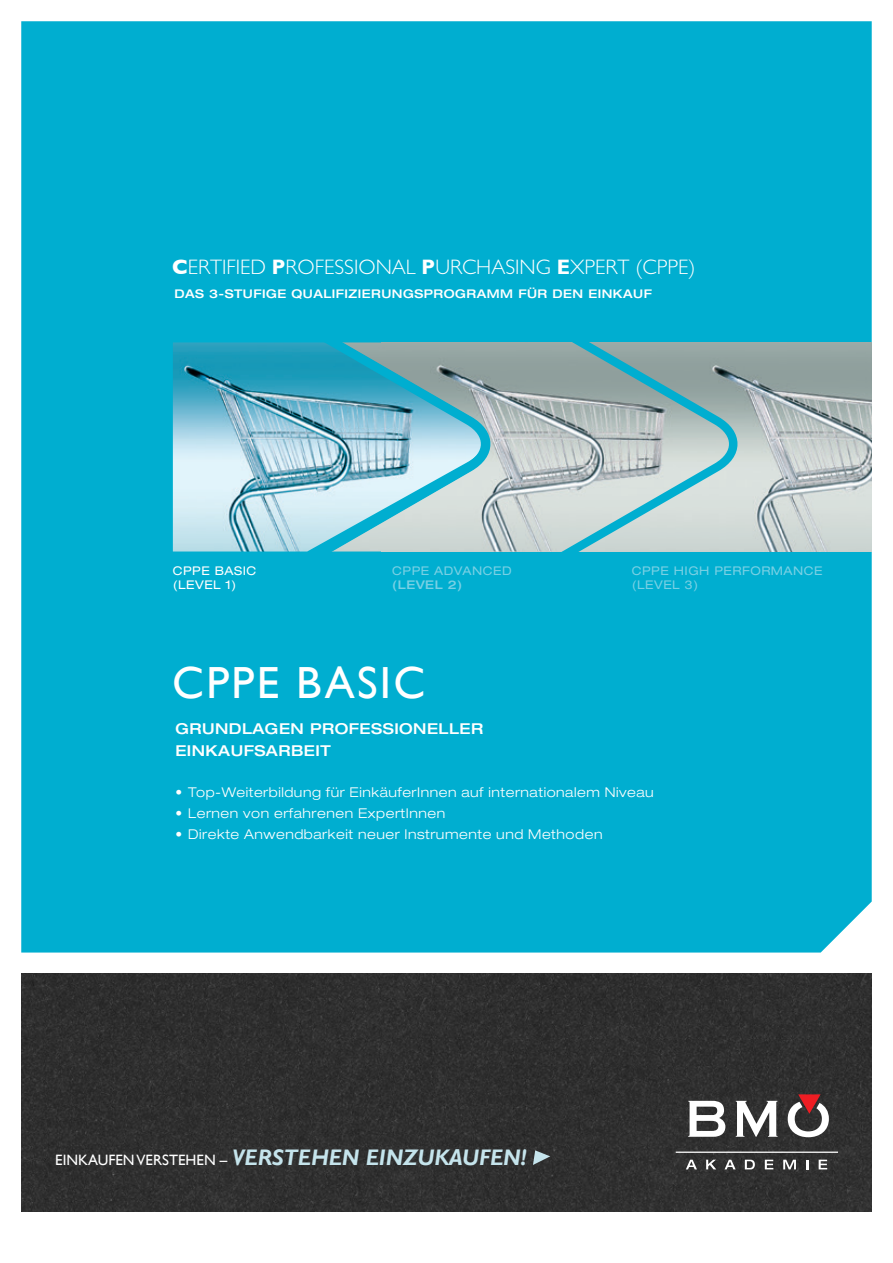
<style>
.page{position:relative;width:893px;height:1263px;background:#fff}
.page>*{position:absolute;margin:0;border:0;box-sizing:border-box;transform-origin:0 0}
.t1{font:45px "Gill Sans";letter-spacing:.05em;color:#fff}
.t2{font:italic 700 22.5px "Gill Sans";color:#c5e4ec}
.t3{font:300 21px "M Gill Sans";color:#fff}
.t4{font:500 expanded 15px/22.2px "Helvetica Neue LT Std";letter-spacing:.03em;color:#fff}
.t5{font:300 expanded 13.5px "Helvetica Neue LT Std";letter-spacing:.04em;color:#fff}
.t6{font:500 expanded 12px "Helvetica Neue LT Std";letter-spacing:.04em;color:#fff}
.t7{font:expanded 12px/13.5px "Helvetica Neue LT Std";letter-spacing:.04em;color:#79d0e4}
.t8{font:expanded 12px/13.5px "Helvetica Neue LT Std";letter-spacing:.04em;color:#fff}
.t9{font:500 expanded 12px "Helvetica Neue LT Std";letter-spacing:.04em;color:#79d0e4}
.s1{font-family:"Gill Sans";font-weight:700}
.s2{font-weight:700}
.s3{font-weight:400;font-style:normal;font-size:15px;color:#fff}
</style>
<div class="page">
<div style="left:21px;top:21px;width:851px;height:931px;background:#00aed0"></div>
<div style="left:21px;top:974px;width:851px;height:238px;background:#2f2f2f"></div>
<svg style="left:533px;top:1150px;width:17px;height:15px"></svg>
<svg style="left:688px;top:1101px;width:37px;height:36px"></svg>
<svg style="left:736px;top:1101px;width:42px;height:36px"></svg>
<svg style="left:788px;top:1094px;width:41px;height:43px"></svg>
<hr style="left:676px;top:1151px;width:162px;height:2px;background:#fff">
<svg style="left:686px;top:1160px;width:11px;height:9px"></svg>
<svg style="left:706px;top:1160px;width:10px;height:9px"></svg>
<svg style="left:724px;top:1160px;width:12px;height:9px"></svg>
<svg style="left:745px;top:1160px;width:10px;height:9px"></svg>
<svg style="left:765px;top:1160px;width:8px;height:9px"></svg>
<svg style="left:783px;top:1160px;width:13px;height:9px"></svg>
<svg style="left:806px;top:1160px;width:2px;height:9px"></svg>
<svg style="left:819px;top:1160px;width:8px;height:9px"></svg>
<img style="left:745px;top:342px;width:127px;height:209px">
<svg style="left:502px;top:342px;width:243px;height:209px"></svg>
<img style="left:173px;top:342px;width:27px;height:209px">
<svg style="left:200px;top:342px;width:302px;height:209px"></svg>
<h3 class="t3" style="left:172px;top:256px;width:525px"><span class="s1">C</span>ERTIFIED <span class="s2">P</span>ROFESSIONAL <span class="s2">P</span>URCHASING <span class="s2">E</span>XPERT (CPPE)</h3>
<p class="t6" style="left:174px;top:286px;width:479px">DAS 3-STUFIGE QUALIFIZIERUNGSPROGRAMM FÜR DEN EINKAUF</p>
<p class="t8" style="left:173px;top:564px;width:85px">CPPE BASIC (LEVEL 1)</p>
<p class="t7" style="left:392px;top:564px;width:121px">CPPE ADVANCED</p>
<p class="t9" style="left:392px;top:577px;width:72px">(LEVEL 2)</p>
<p class="t7" style="left:632px;top:564px;width:192px">CPPE HIGH PERFORMANCE (LEVEL 3)</p>
<h1 class="t1" style="left:172px;top:656px;width:254px">CPPE BASIC</h1>
<p class="t4" style="left:175px;top:717px;width:309px">GRUNDLAGEN PROFESSIONELLER<br>EINKAUFSARBEIT</p>
<p class="t5" style="left:175px;top:784px;width:480px">• Top-Weiterbildung für EinkäuferInnen auf internationalem Niveau</p>
<p class="t5" style="left:175px;top:805px;width:271px">• Lernen von erfahrenen ExpertInnen</p>
<p class="t5" style="left:175px;top:826px;width:429px">• Direkte Anwendbarkeit neuer Instrumente und Methoden</p>
<h2 class="t2" style="left:55px;top:1144px;width:473px"><span class="s3">EINKAUFEN VERSTEHEN –</span> VERSTEHEN EINZUKAUFEN!</h2>
</div>
